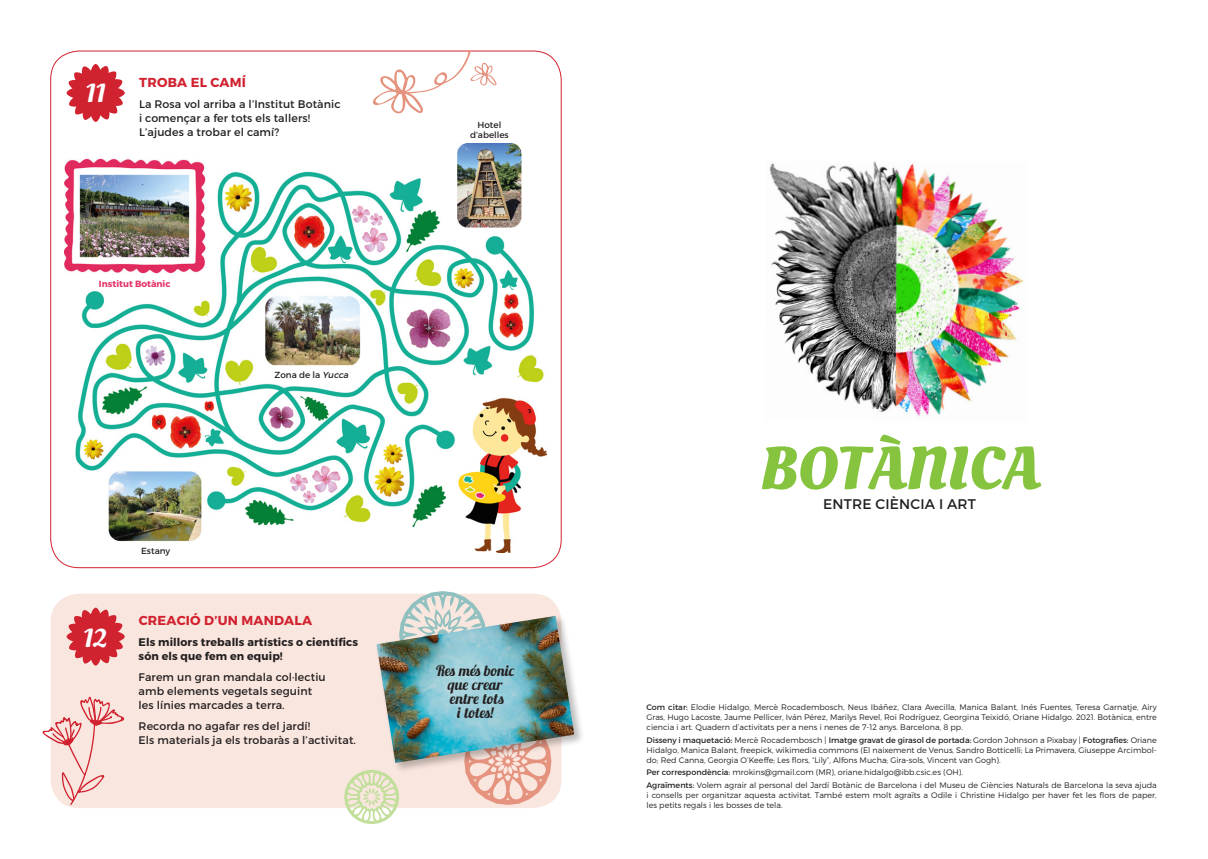
<style>
.page{position:relative;width:1208px;height:859px;background:#fff}
.page>*{position:absolute;margin:0;border:0;box-sizing:border-box;transform-origin:0 0}
.t1{font:26px "Oleo Script";color:#fff}
.t2{font:15px/14px "Lobster 1.3";letter-spacing:.01em;color:#231f20;text-align:center}
.t3{font:14px "Montserrat";letter-spacing:.015em;color:#231f20}
.t4{font:700 13px "Montserrat";letter-spacing:.02em;color:#d12230}
.t5{font:11px/14px "Montserrat";letter-spacing:.01em;color:#231f20}
.t6{font:700 11px/14px "Montserrat";letter-spacing:.01em;color:#231f20}
.t7{font:700 9px "Montserrat";color:#e53366}
.t8{font:8.8px "Montserrat";color:#231f20}
.t9{font:300 8px/10px "Montserrat";color:#231f20;text-align:justify}
.s1{font-style:italic}
.s2{font-weight:400}
</style>
<div class="page">
<img style="left:769px;top:161px;width:255px;height:255px">
<svg style="left:762px;top:435px;width:279px;height:55px"></svg>
<div style="left:51px;top:594px;width:510px;height:214px;background:#f9e6de;border-radius:28px"></div>
<svg style="left:42px;top:696px;width:82px;height:109px"></svg>
<svg style="left:344px;top:770px;width:55px;height:54px"></svg>
<svg style="left:404px;top:591px;width:77px;height:23px"></svg>
<svg style="left:465px;top:773px;width:86px;height:32px"></svg>
<div style="left:375px;top:614px;width:210px;height:159px;background:#231f20;opacity:.3"></div>
<img style="left:376px;top:616px;width:198px;height:147px">
<svg style="left:67px;top:64px;width:58px;height:58px"></svg>
<svg style="left:67px;top:608px;width:58px;height:58px"></svg>
<svg style="left:372px;top:51px;width:126px;height:63px"></svg>
<img style="left:64px;top:143px;width:482px;height:409px">
<div style="left:501px;top:434px;width:7px;height:8px;background:#e5251f;border-radius:50%"></div>
<p class="t1" style="left:86px;top:78px;width:21px">11</p>
<p class="t4" style="left:139px;top:74px;width:108px">TROBA EL CAMÍ</p>
<p class="t5" style="left:139px;top:97px;width:203px">La Rosa vol arriba a l’Institut Botànic i començar a fer tots els tallers!</p>
<p class="t5" style="left:139px;top:125px;width:142px">L’ajudes a trobar el camí?</p>
<p class="t7" style="left:99px;top:278px;width:73px">Institut Botànic</p>
<p class="t8" style="left:141px;top:546px;width:31px">Estany</p>
<p class="t8" style="left:274px;top:369px;width:77px">Zona de la <span class="s1">Yucca</span></p>
<p class="t1" style="left:84px;top:622px;width:24px">12</p>
<p class="t4" style="left:139px;top:613px;width:175px">CREACIÓ D’UN MANDALA</p>
<p class="t6" style="left:139px;top:636px;width:221px">Els millors treballs artístics o científics són els que fem en equip!</p>
<p class="t5" style="left:139px;top:670px;width:189px">Farem un gran mandala col·lectiu amb elements vegetals seguint les línies marcades a terra.</p>
<p class="t5" style="left:139px;top:719px;width:173px">Recorda no agafar res del jardí!</p>
<p class="t5" style="left:139px;top:733px;width:219px">Els materials ja els trobaràs a l’activitat.</p>
<p class="t8" style="left:477px;top:119px;width:25px">Hotel</p>
<p class="t8" style="left:470px;top:130px;width:40px">d’abelles</p>
<p class="t2" style="left:436px;top:663px;width:80px">Res més bonic</p>
<p class="t2" style="left:448px;top:677px;width:56px">que crear</p>
<p class="t2" style="left:450px;top:691px;width:55px">entre tots i totes!</p>
<p class="t3" style="left:823px;top:495px;width:154px">ENTRE CIÈNCIA I ART</p>
<p class="t9" style="left:646px;top:702px;width:512px"><span class="s2">Com citar:</span> Elodie Hidalgo, Mercè Rocadembosch, Neus Ibáñez, Clara Avecilla, Manica Balant, Inés Fuentes, Teresa Garnatje, Airy Gras, Hugo Lacoste, Jaume Pellicer, Iván Pérez, Marilys Revel, Roi Rodríguez, Georgina Teixidó, Oriane Hidalgo. 2021. Botànica, entre ciencia i art. Quadern d’activitats per a nens i nenes de 7-12 anys. Barcelona, 8 pp.</p>
<p class="t9" style="left:646px;top:735px;width:512px"><span class="s2">Disseny i maquetació:</span> Mercè Rocadembosch | <span class="s2">Imatge gravat de girasol de portada:</span> Gordon Johnson a Pixabay | <span class="s2">Fotografies:</span> Oriane Hidalgo, Manica Balant, freepick, wikimedia commons (El naixement de Venus, Sandro Botticelli; La Primavera, Giuseppe Arcimbol&shy;do; Red Canna, Georgia O’Keeffe; Les flors, “Lily”, Alfons Mucha; Gira-sols, Vincent van Gogh).</p>
<p class="t9" style="left:646px;top:767px;width:318px"><span class="s2">Per correspondència:</span> mrokins@gmail.com (MR), oriane.hidalgo@ibb.csic.es (OH).</p>
<p class="t9" style="left:646px;top:780px;width:512px"><span class="s2">Agraïments:</span> Volem agrair al personal del Jardí Botànic de Barcelona i del Museu de Ciències Naturals de Barcelona la seva ajuda i consells per organitzar aquesta activitat. També estem molt agraïts a Odile i Christine Hidalgo per haver fet les flors de paper, les petits regals i les bosses de tela.</p>
</div>
